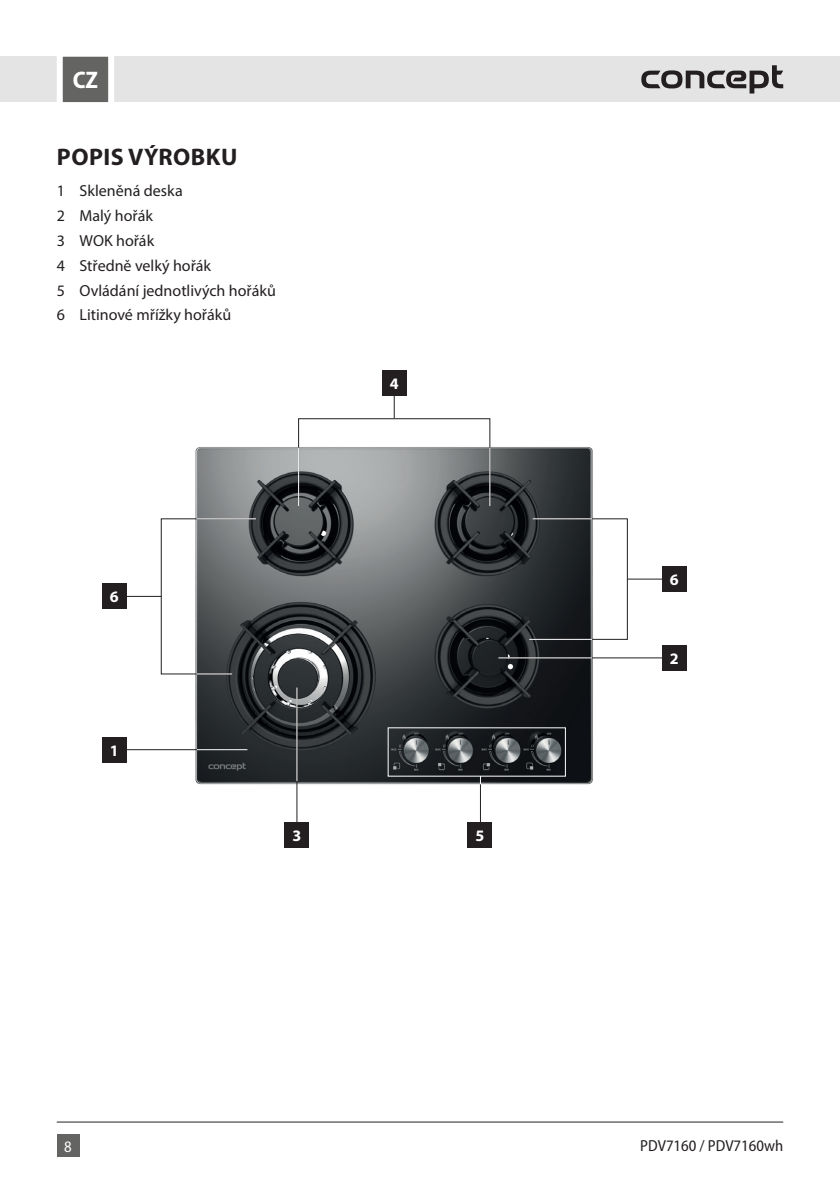
<style>
.page{position:relative;width:840px;height:1191px;background:#fff}
.page>*{position:absolute;margin:0;border:0;box-sizing:border-box;transform-origin:0 0}
.t1{font:700 24px "Myriad Pro";letter-spacing:.02em;color:#231f20}
.t2{font:700 semi-condensed 24px "Myriad Pro";color:#fff}
.t3{font:16px/24.8px "Myriad Pro";color:#231f20}
.t4{font:semi-condensed 16px "Myriad Pro";color:#231f20}
.t5{font:700 16px "Myriad Pro";color:#fff}
.t6{font:semi-condensed 16px "Myriad Pro";color:#fff}
</style>
<div class="page">
<div style="left:0;top:57px;width:839px;height:45px;background:#e4e4e4"></div>
<div style="left:57px;top:1134px;width:22px;height:23px;background:#646463"></div>
<svg style="left:54px;top:56px;width:63px;height:47px;background:#909090"></svg>
<hr style="left:57px;top:1121px;width:725px;height:1px;background:#231f20">
<svg style="left:641px;top:65px;width:141px;height:28px"></svg>
<img style="left:187px;top:443px;width:411px;height:346px">
<hr style="left:479px;top:776px;width:1px;height:46px;background:#231f20">
<hr style="left:125px;top:596px;width:36px;height:1px;background:#231f20">
<hr style="left:626px;top:578px;width:36px;height:1px;background:#231f20">
<svg style="left:160px;top:518px;width:97px;height:157px"></svg>
<svg style="left:528px;top:518px;width:100px;height:122px"></svg>
<svg style="left:393px;top:396px;width:1px;height:22px"></svg>
<div style="left:298px;top:418px;width:192px;height:88px;border:1px solid #231f20"></div>
<hr style="left:498px;top:657px;width:164px;height:1px;background:#231f20">
<hr style="left:489px;top:447px;width:1px;height:59px;background:#fff">
<hr style="left:298px;top:447px;width:1px;height:59px;background:#fff">
<hr style="left:196px;top:518px;width:60px;height:1px;background:#fff">
<hr style="left:529px;top:639px;width:62px;height:1px;background:#fff">
<hr style="left:196px;top:673px;width:36px;height:1px;background:#fff">
<hr style="left:532px;top:518px;width:59px;height:1px;background:#fff">
<hr style="left:123px;top:749px;width:124px;height:1px;background:#231f20">
<hr style="left:296px;top:688px;width:1px;height:135px;background:#231f20">
<hr style="left:498px;top:657px;width:93px;height:1px;background:#fff">
<hr style="left:296px;top:687px;width:1px;height:94px;background:#fff">
<div style="left:102px;top:584px;width:24px;height:25px;background:#231f20"></div>
<div style="left:661px;top:566px;width:25px;height:25px;background:#231f20"></div>
<div style="left:467px;top:822px;width:25px;height:25px;background:#231f20"></div>
<div style="left:382px;top:371px;width:24px;height:25px;background:#231f20"></div>
<div style="left:284px;top:822px;width:25px;height:25px;background:#231f20"></div>
<div style="left:661px;top:645px;width:25px;height:25px;background:#231f20"></div>
<div style="left:102px;top:737px;width:24px;height:25px;background:#231f20"></div>
<hr style="left:197px;top:749px;width:50px;height:1px;background:#fff">
<h1 class="t2" style="left:73px;top:65px;width:27px">CZ</h1>
<h1 class="t1" style="left:57px;top:142px;width:182px">POPIS VÝROBKU</h1>
<p class="t3" style="left:57px;top:178px;width:220px">1 Skleněná deska<br>2 Malý hořák<br>3 WOK hořák<br>4 Středně velký hořák<br>5 Ovládání jednotlivých hořáků<br>6 Litinové mřížky hořáků</p>
<p class="t5" style="left:110px;top:586px;width:10px">6</p>
<p class="t5" style="left:110px;top:740px;width:10px">1</p>
<p class="t5" style="left:292px;top:825px;width:10px">3</p>
<p class="t5" style="left:389px;top:373px;width:10px">4</p>
<p class="t5" style="left:475px;top:825px;width:10px">5</p>
<p class="t5" style="left:669px;top:569px;width:10px">6</p>
<p class="t5" style="left:669px;top:648px;width:10px">2</p>
<p class="t6" style="left:64px;top:1136px;width:9px">8</p>
<p class="t4" style="left:640px;top:1135px;width:144px">PDV7160 / PDV7160wh</p>
</div>
